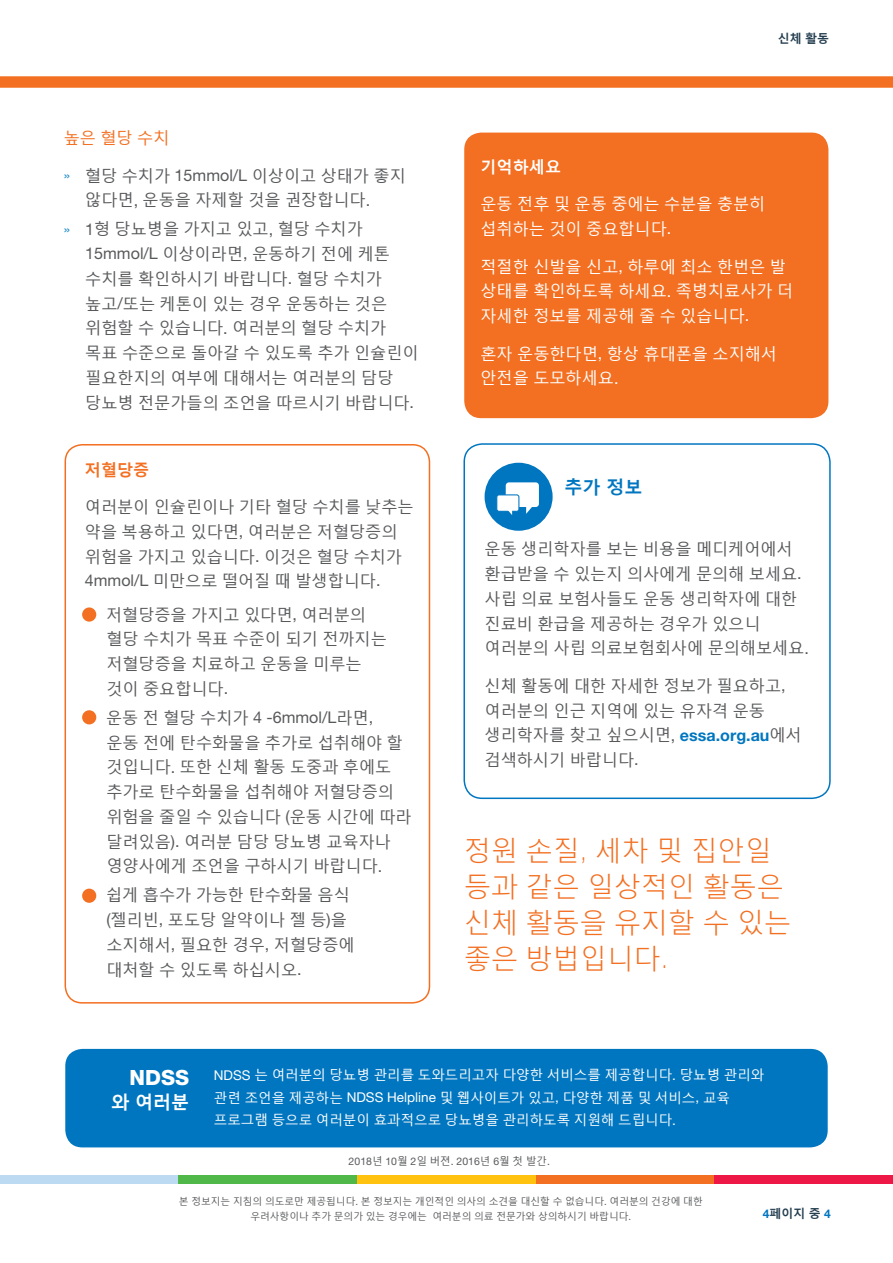
<style>
.page{position:relative;width:893px;height:1263px;background:#fff}
.page>*{position:absolute;margin:0;border:0;box-sizing:border-box;transform-origin:0 0}
.t1{font:300 27px/36px "Malgun Gothic";color:#f36f21}
.t2{font:800 21px "Helvetica Neue LT Std";color:#fff}
.t3{font:700 18px "Malgun Gothic";color:#0076c0}
.t4{font:700 18px "Malgun Gothic";color:#fff}
.t5{font:16.2px/24.8px "Malgun Gothic";color:#58595b}
.t6{font:16.2px/24.8px "Malgun Gothic";color:#fff}
.t7{font:16.2px "Malgun Gothic";color:#f36f21}
.t8{font:700 16.2px "Malgun Gothic";color:#fff}
.t9{font:700 16.2px "Malgun Gothic";color:#f36f21}
.t10{font:13.5px/22.5px "Malgun Gothic";color:#fff}
.t11{font:700 12px "Malgun Gothic";color:#243e50}
.t12{font:10.5px "Helvetica Neue LT Std";color:#58595b}
.t13{font:9.75px/15px "Malgun Gothic";color:#58595b;text-align:center}
.s1{font-family:"Helvetica Neue LT Std";font-size:13.5px;color:#1a88c9}
.s2{font-family:"Helvetica Neue LT Std"}
.s3{font-family:"Helvetica Neue LT Std";font-weight:700;color:#0076c0}
.s4{font-family:"Helvetica Neue LT Std";font-weight:100}
.s5{font-family:"Malgun Gothic"}
.s6{font-family:"Helvetica Neue LT Std";color:#0076c0}
</style>
<div class="page">
<div style="left:357px;top:1176px;width:179px;height:8px;background:#ffc20e"></div>
<div style="left:0;top:1176px;width:179px;height:8px;background:#bcdbf3"></div>
<div style="left:179px;top:1176px;width:178px;height:8px;background:#50b848"></div>
<div style="left:536px;top:1176px;width:178px;height:8px;background:#f36f21"></div>
<div style="left:714px;top:1176px;width:179px;height:8px;background:#ed1846"></div>
<div style="left:65px;top:1048px;width:763px;height:100px;background:#0076c0;border-radius:18px"></div>
<div style="left:64px;top:1047px;width:765px;height:102px;border:2px solid #fff;border-radius:18px"></div>
<div style="left:0;top:77px;width:893px;height:10px;background:#f36f21"></div>
<div style="left:463px;top:443px;width:368px;height:356px;border:2px solid #0076c0;border-radius:18px"></div>
<div style="left:485px;top:463px;width:68px;height:68px;background:#0076c0;border-radius:50%"></div>
<div style="left:506px;top:482px;width:33px;height:25px;background:#fff;border-radius:3px"></div>
<div style="left:497px;top:495px;width:22px;height:16px;background:#fff;border-radius:2px"></div>
<div style="left:496px;top:494px;width:23px;height:18px;border:1px solid #0076c0;border-radius:2px"></div>
<svg style="left:507px;top:510px;width:5px;height:5px"></svg>
<svg style="left:526px;top:507px;width:6px;height:7px"></svg>
<div style="left:464px;top:133px;width:364px;height:285px;background:#f36f21;border-radius:17px"></div>
<div style="left:65px;top:444px;width:365px;height:559px;border:2px solid #f36f21;border-radius:17px"></div>
<div style="left:82px;top:607px;width:14px;height:15px;background:#f36f21;border-radius:50%"></div>
<div style="left:82px;top:710px;width:14px;height:14px;background:#f36f21;border-radius:50%"></div>
<div style="left:82px;top:889px;width:14px;height:14px;background:#f36f21;border-radius:50%"></div>
<p class="t7" style="left:64px;top:129px;width:107px">높은 혈당 수치</p>
<p class="t5" style="left:85px;top:164px;width:322px;text-indent:-22px"><span class="s1">»</span> 혈당 수치가 <span class="s2">15mmol/L</span> 이상이고 상태가 좋지 않다면<span class="s2">,</span> 운동을 자제할 것을 권장합니다<span class="s2">.</span></p>
<p class="t5" style="left:85px;top:217px;width:335px;text-indent:-22px"><span class="s1">»</span> <span class="s2">1</span>형 당뇨병을 가지고 있고<span class="s2">,</span> 혈당 수치가<br><span class="s2">15mmol/L</span> 이상이라면<span class="s2">,</span> 운동하기 전에 케톤 수치를 확인하시기 바랍니다<span class="s2">.</span> 혈당 수치가 높고<span class="s2">/</span>또는 케톤이 있는 경우 운동하는 것은 위험할 수 있습니다<span class="s2">.</span> 여러분의 혈당 수치가 목표 수준으로 돌아갈 수 있도록 추가 인슐린이 필요한지의 여부에 대해서는 여러분의 담당 당뇨병 전문가들의 조언을 따르시기 바랍니다<span class="s2">.</span></p>
<p class="t9" style="left:85px;top:460px;width:66px">저혈당증</p>
<p class="t5" style="left:85px;top:495px;width:330px">여러분이 인슐린이나 기타 혈당 수치를 낮추는 약을 복용하고 있다면<span class="s2">,</span> 여러분은 저혈당증의 위험을 가지고 있습니다<span class="s2">.</span> 이것은 혈당 수치가<br><span class="s2">4mmol/L</span> 미만으로 떨어질 때 발생합니다<span class="s2">.</span></p>
<p class="t5" style="left:106px;top:603px;width:282px;text-indent:-22px"><span class="s1">»</span> 저혈당증을 가지고 있다면<span class="s2">,</span> 여러분의 혈당 수치가 목표 수준이 되기 전까지는 저혈당증을 치료하고 운동을 미루는 것이 중요합니다<span class="s2">.</span></p>
<p class="t5" style="left:106px;top:706px;width:307px;text-indent:-22px"><span class="s1">»</span> 운동 전 혈당 수치가 <span class="s2">4 -6mmol/L</span>라면<span class="s2">,<br></span>운동 전에 탄수화물을 추가로 섭취해야 할 것입니다<span class="s2">.</span> 또한 신체 활동 도중과 후에도 추가로 탄수화물을 섭취해야 저혈당증의 위험을 줄일 수 있습니다 <span class="s2">(</span>운동 시간에 따라 달려있음<span class="s2">).</span> 여러분 담당 당뇨병 교육자나 영양사에게 조언을 구하시기 바랍니다<span class="s2">.</span></p>
<p class="t5" style="left:106px;top:883px;width:250px;text-indent:-22px"><span class="s1">»</span> 쉽게 흡수가 가능한 탄수화물 음식 <span class="s2">(</span>젤리빈<span class="s2">,</span> 포도당 알약이나 젤 등<span class="s2">)</span>을 소지해서<span class="s2">,</span> 필요한 경우<span class="s2">,</span> 저혈당증에 대처할 수 있도록 하십시오<span class="s2">.</span></p>
<p class="t11" style="left:778px;top:31px;width:53px">신체 활동</p>
<p class="t8" style="left:480px;top:157px;width:82px">기억하세요</p>
<p class="t6" style="left:480px;top:192px;width:286px">운동 전후 및 운동 중에는 수분을 충분히 섭취하는 것이 중요합니다<span class="s2">.</span></p>
<p class="t6" style="left:480px;top:255px;width:314px">적절한 신발을 신고<span class="s2">,</span> 하루에 최소 한번은 발 상태를 확인하도록 하세요<span class="s2">.</span> 족병치료사가 더 자세한 정보를 제공해 줄 수 있습니다<span class="s2">.</span></p>
<p class="t6" style="left:480px;top:342px;width:298px">혼자 운동한다면<span class="s2">,</span> 항상 휴대폰을 소지해서 안전을 도모하세요<span class="s2">.</span></p>
<p class="t3" style="left:565px;top:476px;width:80px">추가 정보</p>
<p class="t5" style="left:485px;top:537px;width:326px">운동 생리학자를 보는 비용을 메디케어에서 환급받을 수 있는지 의사에게 문의해 보세요<span class="s2">. </span>사립 의료 보험사들도 운동 생리학자에 대한 진료비 환급을 제공하는 경우가 있으니 여러분의 사립 의료보험회사에 문의해보세요<span class="s2">.</span></p>
<p class="t5" style="left:485px;top:674px;width:319px">신체 활동에 대한 자세한 정보가 필요하고<span class="s2">, </span>여러분의 인근 지역에 있는 유자격 운동 생리학자를 찾고 싶으시면<span class="s2">,</span> <span class="s3">essa.org.au</span>에서 검색하시기 바랍니다<span class="s2">.</span></p>
<h1 class="t1" style="left:464px;top:833px;width:329px">정원 손질<span class="s4">,</span> 세차 및 집안일 등과 같은 일상적인 활동은 신체 활동을 유지할 수 있는 좋은 방법입니다<span class="s4">.</span></h1>
<p class="t2" style="left:130px;top:1065px;width:61px">NDSS</p>
<p class="t4" style="left:111px;top:1092px;width:79px">와 여러분</p>
<p class="t10" style="left:214px;top:1064px;width:552px"><span class="s2">NDSS</span> 는 여러분의 당뇨병 관리를 도와드리고자 다양한 서비스를 제공합니다<span class="s2">.</span> 당뇨병 관리와 관련 조언을 제공하는 <span class="s2">NDSS Helpline</span> 및 웹사이트가 있고<span class="s2">,</span> 다양한 제품 및 서비스<span class="s2">,</span> 교육 프로그램 등으로 여러분이 효과적으로 당뇨병을 관리하도록 지원해 드립니다<span class="s2">.</span></p>
<p class="t12" style="left:349px;top:1154px;width:203px">2018<span class="s5">년</span> 10<span class="s5">월</span> 2<span class="s5">일 버젼</span>. 2016<span class="s5">년</span> 6<span class="s5">월 첫 발간</span>.</p>
<p class="t13" style="left:179px;top:1194px;width:525px">본 정보지는 지침의 의도로만 제공됩니다<span class="s2">.</span> 본 정보지는 개인적인 의사의 소견을 대신할 수 없습니다<span class="s2">.</span> 여러분의 건강에 대한 우려사항이나 추가 문의가 있는 경우에는 여러분의 의료 전문가와 상의하시기 바랍니다<span class="s2">.</span></p>
<p class="t11" style="left:763px;top:1207px;width:70px"><span class="s6">4</span>페이지 중 <span class="s6">4</span></p>
</div>
